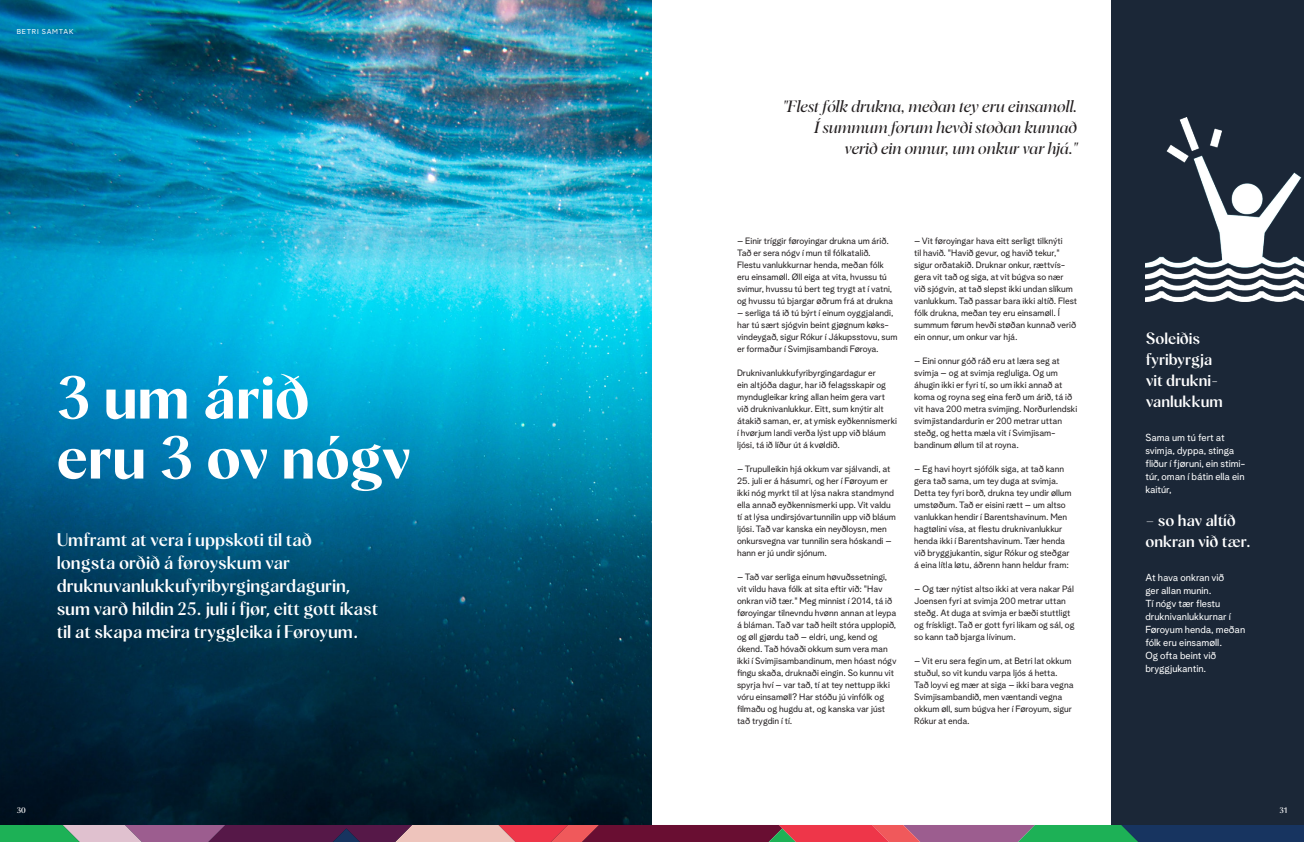
<style>
.page{position:relative;width:1304px;height:842px;background:#fff}
.page>*{position:absolute;margin:0;border:0;box-sizing:border-box;transform-origin:0 0}
.Yvirskrift{font:60px "Albra Sans Semi";color:#fff}
.Rubrik{font:18px/23px "Albra Sans Medium";color:#fff}
.Sitat{font:italic 16px/21px "Albra Display";color:#231f20;text-align:right}
.Rubrik-2{font:16px/21px "Albra Sans Medium";color:#fff}
.Breyð{font:10px/13px "Albra Grotesk";color:#fff}
.Breyð-2{font:9px/12px "Albra Grotesk";color:#231f20}
.t1{font:8px "Albra Sans Medium";color:#fff}
.Breadcrume{font:7px "Albra Grotesk";letter-spacing:.11em;color:#fff}
</style>
<div class="page">
<div style="left:1111px;top:0;width:193px;height:842px;background:#1b2737"></div>
<img style="left:0;top:0;width:652px;height:825px">
<svg style="left:0;top:825px;width:1304px;height:17px;background:#7d5665"></svg>
<img style="left:1145px;top:117px;width:159px;height:185px">
<p class="Breadcrume" style="left:17px;top:26px;width:58px">BETRI SAMTAK</p>
<p class="Yvirskrift" style="left:57px;top:352px;width:254px">3 um árið</p>
<p class="Yvirskrift" style="left:57px;top:412px;width:356px">eru 3 ov nógv</p>
<p class="Rubrik" style="left:57px;top:526px;width:323px">Umframt at vera í uppskoti til tað<br>longsta orðið á føroyskum var druknuvanlukkufyribyrgingardagurin, sum varð hildin 25. juli í fjør, eitt gott íkast til at skapa meira tryggleika í Føroyum.</p>
<p class="Sitat" style="left:783px;top:95px;width:296px">"Flest fólk drukna, meðan tey eru einsamøll.<br>Í summum førum hevði støðan kunnað verið ein onnur, um onkur var hjá."</p>
<p class="Breyð-2" style="left:737px;top:234px;width:158px">– Einir tríggir føroyingar drukna um árið.<br>Tað er sera nógv í mun til fólkatalið.<br>Flestu vanlukkurnar henda, meðan fólk eru einsamøll. Øll eiga at vita, hvussu tú svimur, hvussu tú bert teg trygt at í vatni, og hvussu tú bjargar øðrum frá at drukna</p>
<p class="Breyð-2" style="left:737px;top:306px;width:162px">– serliga tá ið tú býrt í einum oyggjalandi, har tú sært sjógvin beint gjøgnum køks&shy;vindeygað, sigur Rókur í Jákupsstovu, sum er formaður í Svimjisambandi Føroya.</p>
<p class="Breyð-2" style="left:737px;top:366px;width:162px">Druknivanlukkufyribyrgingardagur er<br>ein altjóða dagur, har ið felagsskapir og myndugleikar kring allan heim gera vart við druknivanlukkur. Eitt, sum knýtir alt átakið saman, er, at ymisk eyðkennismerki í hvørjum landi verða lýst upp við bláum ljósi, tá ið líður út á kvøldið.</p>
<p class="Breyð-2" style="left:737px;top:462px;width:155px">– Trupulleikin hjá okkum var sjálvandi, at</p>
<p class="Breyð-2" style="left:737px;top:474px;width:160px">25. juli er á hásumri, og her í Føroyum er ikki nóg myrkt til at lýsa nakra standmynd ella annað eyðkennismerki upp. Vit valdu tí at lýsa undirsjóvartunnilin upp við bláum ljósi. Tað var kanska ein neyðloysn, men onkursvegna var tunnilin sera hóskandi – hann er jú undir sjónum.</p>
<p class="Breyð-2" style="left:737px;top:570px;width:161px">– Tað var serliga einum høvuðssetningi, vit vildu hava fólk at sita eftir við: "Hav onkran við tær." Meg minnist í 2014, tá ið føroyingar tilnevndu hvønn annan at leypa á bláman. Tað var tað heilt stóra upplopið, og øll gjørdu tað – eldri, ung, kend og ókend. Tað hóvaði okkum sum vera man ikki í Svimjisambandinum, men hóast nógv fingu skaða, druknaði eingin. So kunnu vit spyrja hví – var tað, tí at tey nettupp ikki vóru einsamøll? Har stóðu jú vinfólk og filmaðu og hugdu at, og kanska var júst tað trygdin í tí.</p>
<p class="Breyð-2" style="left:914px;top:234px;width:164px">– Vit føroyingar hava eitt serligt tilknýti<br>til havið. "Havið gevur, og havið tekur," sigur orðatakið. Druknar onkur, rættvís&shy;gera vit tað og siga, at vit búgva so nær við sjógvin, at tað slepst ikki undan slíkum vanlukkum. Tað passar bara ikki altíð. Flest fólk drukna, meðan tey eru einsamøll. Í summum førum hevði støðan kunnað verið ein onnur, um onkur var hjá.</p>
<p class="Breyð-2" style="left:914px;top:354px;width:164px">– Eini onnur góð ráð eru at læra seg at svimja – og at svimja regluliga. Og um áhugin ikki er fyri tí, so um ikki annað at koma og royna seg eina ferð um árið, tá ið vit hava 200 metra svimjing. Norðurlendski svimjistandardurin er 200 metrar uttan steðg, og hetta mæla vit í Svimjisam&shy;bandinum øllum til at royna.</p>
<p class="Breyð-2" style="left:914px;top:462px;width:159px">– Eg havi hoyrt sjófólk siga, at tað kann gera tað sama, um tey duga at svimja.<br>Detta tey fyri borð, drukna tey undir øllum umstøðum. Tað er eisini rætt – um altso vanlukkan hendir í Barentshavinum. Men hagtølini vísa, at flestu druknivanlukkur henda ikki í Barentshavinum. Tær henda við bryggjukantin, sigur Rókur og steðgar á eina lítla løtu, áðrenn hann heldur fram:</p>
<p class="Breyð-2" style="left:914px;top:582px;width:162px">– Og tær nýtist altso ikki at vera nakar Pál Joensen fyri at svimja 200 metrar uttan steðg. At duga at svimja er bæði stuttligt og frískligt. Tað er gott fyri likam og sál, og so kann tað bjarga lívinum.</p>
<p class="Breyð-2" style="left:914px;top:654px;width:161px">– Vit eru sera fegin um, at Betri lat okkum stuðul, so vit kundu varpa ljós á hetta.<br>Tað loyvi eg mær at siga – ikki bara vegna Svimjisambandið, men væntandi vegna okkum øll, sum búgva her í Føroyum, sigur Rókur at enda.</p>
<p class="Rubrik-2" style="left:1145px;top:327px;width:79px">Soleiðis fyribyrgja vit drukni&shy;vanlukkum</p>
<p class="Breyð" style="left:1145px;top:430px;width:102px">Sama um tú fert at svimja, dyppa, stinga fliður í fjøruni, ein stimi&shy;túr, oman í bátin ella ein kaitúr,</p>
<p class="Rubrik-2" style="left:1145px;top:509px;width:107px">– so hav altíð onkran við tær.</p>
<p class="Breyð" style="left:1145px;top:570px;width:101px">At hava onkran við<br>ger allan munin.<br>Tí nógv tær flestu druknivanlukkurnar í<br>Føroyum henda, meðan fólk eru einsamøll.<br>Og ofta beint við bryggjukantin.</p>
<p class="t1" style="left:17px;top:804px;width:11px">30</p>
<p class="t1" style="left:1280px;top:804px;width:9px">31</p>
</div>
